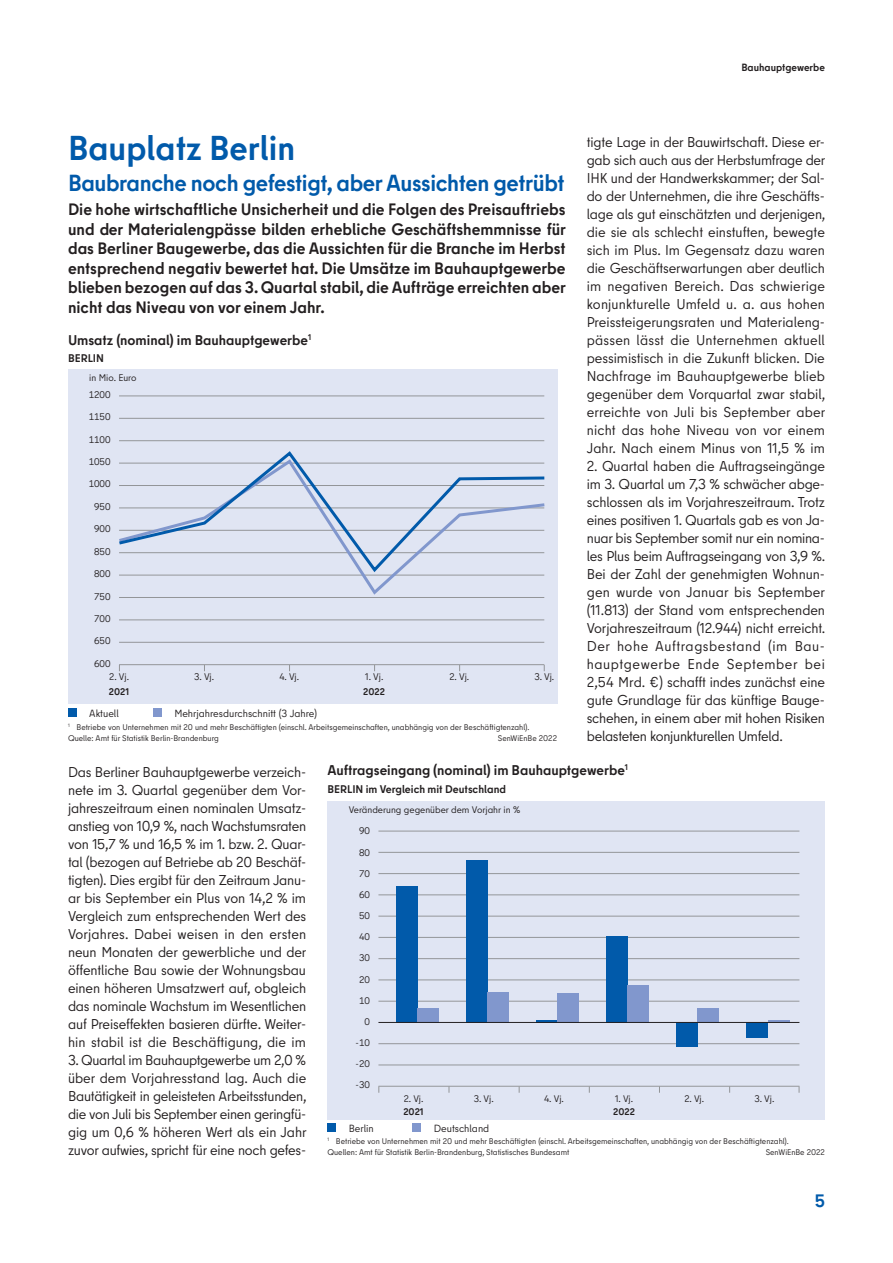
<style>
.page{position:relative;width:893px;height:1263px;background:#fff}
.page>*{position:absolute;margin:0;border:0;box-sizing:border-box;transform-origin:0 0}
.Neu_Head{font:700 34.5px "Berlin Type";color:#015aaa}
.Neu_Subhead{font:700 23.25px "Berlin Type";letter-spacing:-.015em;color:#015aaa}
.t1{font:700 18px "Berlin Type";color:#015aaa}
.Neu_Vorspann{font:700 16.5px/19.5px "Berlin Type";color:#231f20;text-align:justify}
.Neu_Fließtext{font:14.25px/18px "Berlin Type";letter-spacing:-.01em;color:#231f20;text-align:justify}
.t2{font:700 14.1px "Berlin Type";color:#231f20}
.t3{font:700 11.1px "Berlin Type";color:#231f20}
.t4{font:700 10.5px "Berlin Type";color:#231f20}
.t5{font:10.35px "Berlin Type";color:#231f20}
.t6{font:9.6px/16.8px "Berlin Type";color:#231f20}
.t7{font:700 9.6px "Berlin Type";color:#231f20}
.t8{font:8.1px/11.1px "Berlin Type";color:#231f20}
</style>
<div class="page">
<div style="left:68px;top:369px;width:489px;height:334px;background:#e0e5f3"></div>
<hr style="left:119px;top:664px;width:425px;height:1px;background:#939598">
<hr style="left:119px;top:642px;width:425px;height:1px;background:#939598">
<hr style="left:119px;top:619px;width:425px;height:1px;background:#939598">
<hr style="left:119px;top:597px;width:425px;height:1px;background:#939598">
<hr style="left:119px;top:440px;width:425px;height:1px;background:#939598">
<hr style="left:119px;top:418px;width:425px;height:1px;background:#939598">
<hr style="left:119px;top:395px;width:425px;height:1px;background:#939598">
<div style="left:68px;top:708px;width:9px;height:8px;background:#015aaa"></div>
<div style="left:153px;top:708px;width:9px;height:8px;background:#8197cd"></div>
<svg style="left:119px;top:574px;width:426px;height:21px"></svg>
<svg style="left:119px;top:451px;width:426px;height:123px"></svg>
<div style="left:327px;top:801px;width:498px;height:318px;background:#e0e5f3"></div>
<div style="left:327px;top:1123px;width:9px;height:9px;background:#015aaa"></div>
<div style="left:412px;top:1123px;width:9px;height:9px;background:#8197cd"></div>
<hr style="left:378px;top:1086px;width:421px;height:1px;background:#939598">
<hr style="left:378px;top:1043px;width:421px;height:1px;background:#939598">
<hr style="left:378px;top:1064px;width:421px;height:1px;background:#939598">
<hr style="left:378px;top:979px;width:421px;height:1px;background:#939598">
<hr style="left:378px;top:958px;width:421px;height:1px;background:#939598">
<hr style="left:378px;top:937px;width:421px;height:1px;background:#939598">
<hr style="left:378px;top:916px;width:421px;height:1px;background:#939598">
<hr style="left:378px;top:894px;width:421px;height:1px;background:#939598">
<hr style="left:378px;top:873px;width:421px;height:1px;background:#939598">
<hr style="left:378px;top:852px;width:421px;height:1px;background:#939598">
<hr style="left:378px;top:831px;width:421px;height:1px;background:#939598">
<hr style="left:378px;top:1001px;width:421px;height:1px;background:#939598">
<div style="left:396px;top:887px;width:21px;height:136px;background:#015aaa"></div>
<div style="left:466px;top:861px;width:21px;height:162px;background:#015aaa"></div>
<hr style="left:536px;top:1020px;width:21px;height:3px;background:#015aaa">
<div style="left:606px;top:936px;width:22px;height:87px;background:#015aaa"></div>
<div style="left:676px;top:1022px;width:22px;height:24px;background:#015aaa"></div>
<div style="left:747px;top:1022px;width:21px;height:15px;background:#015aaa"></div>
<div style="left:417px;top:1008px;width:21px;height:15px;background:#8197cd"></div>
<div style="left:487px;top:992px;width:22px;height:31px;background:#8197cd"></div>
<div style="left:557px;top:993px;width:22px;height:30px;background:#8197cd"></div>
<div style="left:628px;top:985px;width:21px;height:38px;background:#8197cd"></div>
<div style="left:698px;top:1009px;width:21px;height:14px;background:#8197cd"></div>
<hr style="left:768px;top:1020px;width:21px;height:3px;background:#8197cd">
<hr style="left:378px;top:1022px;width:421px;height:1px;background:#231f20">
<p class="t4" style="left:741px;top:61px;width:85px">Bauhauptgewerbe</p>
<p class="Neu_Head" style="left:68px;top:126px;width:229px">Bauplatz Berlin</p>
<p class="Neu_Subhead" style="left:68px;top:168px;width:498px">Baubranche noch gefestigt, aber Aussichten getrübt</p>
<p class="Neu_Vorspann" style="left:68px;top:200px;width:499px">Die hohe wirtschaftliche Unsicherheit und die Folgen des Preisauftriebs und der Materialengpässe bilden erhebliche Geschäftshemmnisse für das Berliner Baugewerbe, das die Aussichten für die Branche im Herbst entsprechend negativ bewertet hat. Die Umsätze im Bauhauptgewerbe blieben bezogen auf das 3. Quartal stabil, die Aufträge erreichten aber nicht das Niveau von vor einem Jahr.</p>
<p class="t2" style="left:68px;top:331px;width:245px">Umsatz (nominal) im Bauhauptgewerbe<sup>1</sup></p>
<p class="t3" style="left:68px;top:351px;width:38px">BERLIN</p>
<p class="t6" style="left:89px;top:369px;width:49px">in Mio. Euro<br>1200</p>
<p class="t6" style="left:89px;top:408px;width:23px">1150</p>
<p class="t6" style="left:89px;top:431px;width:23px">1100</p>
<p class="t6" style="left:89px;top:453px;width:23px">1050</p>
<p class="t6" style="left:89px;top:476px;width:23px">1000</p>
<p class="t6" style="left:94px;top:498px;width:18px">950</p>
<p class="t6" style="left:94px;top:521px;width:18px">900</p>
<p class="t6" style="left:94px;top:543px;width:18px">850</p>
<p class="t6" style="left:94px;top:565px;width:18px">800</p>
<p class="t6" style="left:94px;top:588px;width:18px">750</p>
<p class="t6" style="left:94px;top:610px;width:18px">700</p>
<p class="t6" style="left:94px;top:633px;width:18px">650</p>
<p class="t6" style="left:94px;top:655px;width:18px">600</p>
<p class="t6" style="left:109px;top:668px;width:21px">2. Vj.</p>
<p class="t6" style="left:194px;top:668px;width:21px">3. Vj.</p>
<p class="t6" style="left:279px;top:668px;width:21px">4. Vj.</p>
<p class="t6" style="left:365px;top:668px;width:20px">1. Vj.</p>
<p class="t6" style="left:449px;top:668px;width:21px">2. Vj.</p>
<p class="t6" style="left:534px;top:668px;width:21px">3. Vj.</p>
<p class="t7" style="left:109px;top:685px;width:22px">2021</p>
<p class="t7" style="left:363px;top:685px;width:23px">2022</p>
<p class="t5" style="left:89px;top:706px;width:31px">Aktuell</p>
<p class="t5" style="left:174px;top:706px;width:144px">Mehrjahresdurchschnitt (3 Jahre)</p>
<p class="t8" style="left:68px;top:721px;width:463px"><sup>1</sup> Betriebe von Unternehmen mit 20 und mehr Beschäftigten (einschl. Arbeitsgemeinschaften, unabhängig von der Beschäftigtenzahl).<br>Quelle: Amt für Statistik Berlin-Brandenburg</p>
<p class="t8" style="left:498px;top:733px;width:61px">SenWiEnBe 2022</p>
<p class="Neu_Fließtext" style="left:587px;top:133px;width:240px">tigte Lage in der Bauwirtschaft. Diese er&shy;gab sich auch aus der Herbstumfrage der IHK und der Handwerkskammer; der Sal&shy;do der Unternehmen, die ihre Geschäfts&shy;lage als gut einschätzten und derjenigen, die sie als schlecht einstuften, bewegte sich im Plus. Im Gegensatz dazu waren die Geschäftserwartungen aber deutlich im negativen Bereich. Das schwierige konjunkturelle Umfeld u. a. aus hohen Preissteigerungsraten und Materialeng&shy;pässen lässt die Unternehmen aktuell pessimistisch in die Zukunft blicken. Die Nachfrage im Bauhauptgewerbe blieb gegenüber dem Vorquartal zwar stabil, erreichte von Juli bis September aber nicht das hohe Niveau von vor einem Jahr. Nach einem Minus von 11,5 % im</p>
<p class="Neu_Fließtext" style="left:587px;top:457px;width:240px">2. Quartal haben die Auftragseingänge im 3. Quartal um 7,3 % schwächer abge&shy;schlossen als im Vorjahreszeitraum. Trotz eines positiven 1. Quartals gab es von Ja&shy;nuar bis September somit nur ein nomina&shy;les Plus beim Auftragseingang von 3,9 %.<br>Bei der Zahl der genehmigten Wohnun&shy;gen wurde von Januar bis September (11.813) der Stand vom entsprechenden Vorjahreszeitraum (12.944) nicht erreicht.<br>Der hohe Auftragsbestand (im Bau&shy;hauptgewerbe Ende September bei 2,54 Mrd. €) schafft indes zunächst eine gute Grundlage für das künftige Bauge&shy;schehen, in einem aber mit hohen Risiken belasteten konjunkturellen Umfeld.</p>
<p class="Neu_Fließtext" style="left:68px;top:763px;width:240px;text-align:left">Das Berliner Bauhauptgewerbe verzeich&shy;nete im 3. Quartal gegenüber dem Vor&shy;jahreszeitraum einen nominalen Umsatz&shy;anstieg von 10,9 %, nach Wachstumsraten von 15,7 % und 16,5 % im 1. bzw. 2. Quar&shy;tal (bezogen auf Betriebe ab 20 Beschäf&shy;tigten). Dies ergibt für den Zeitraum Janu&shy;ar bis September ein Plus von 14,2 % im Vergleich zum entsprechenden Wert des Vorjahres. Dabei weisen in den ersten neun Monaten der gewerbliche und der öffentliche Bau sowie der Wohnungsbau einen höheren Umsatzwert auf, obgleich das nominale Wachstum im Wesentlichen auf Preiseffekten basieren dürfte. Weiter&shy;hin stabil ist die Beschäftigung, die im</p>
<p class="Neu_Fließtext" style="left:68px;top:1051px;width:240px">3. Quartal im Bauhauptgewerbe um 2,0 % über dem Vorjahresstand lag. Auch die Bautätigkeit in geleisteten Arbeitsstunden, die von Juli bis September einen geringfü&shy;gig um 0,6 % höheren Wert als ein Jahr zuvor aufwies, spricht für eine noch gefes-</p>
<p class="t2" style="left:327px;top:761px;width:302px">Auftragseingang (nominal) im Bauhauptgewerbe<sup>1</sup></p>
<p class="t3" style="left:327px;top:782px;width:180px">BERLIN im Vergleich mit Deutschland</p>
<p class="t6" style="left:349px;top:801px;width:173px">Veränderung gegenüber dem Vorjahr in %</p>
<p class="t6" style="left:359px;top:823px;width:12px">90</p>
<p class="t6" style="left:359px;top:844px;width:12px">80</p>
<p class="t6" style="left:359px;top:865px;width:12px">70</p>
<p class="t6" style="left:359px;top:886px;width:12px">60</p>
<p class="t6" style="left:359px;top:907px;width:12px">50</p>
<p class="t6" style="left:359px;top:928px;width:12px">40</p>
<p class="t6" style="left:359px;top:950px;width:12px">30</p>
<p class="t6" style="left:359px;top:971px;width:12px">20</p>
<p class="t6" style="left:359px;top:992px;width:12px">10</p>
<p class="t6" style="left:364px;top:1013px;width:7px">0</p>
<p class="t6" style="left:356px;top:1034px;width:16px">-10</p>
<p class="t6" style="left:356px;top:1055px;width:16px">-20</p>
<p class="t6" style="left:356px;top:1077px;width:16px">-30</p>
<p class="t6" style="left:404px;top:1090px;width:21px">2. Vj.</p>
<p class="t6" style="left:474px;top:1090px;width:21px">3. Vj.</p>
<p class="t6" style="left:544px;top:1090px;width:21px">4. Vj.</p>
<p class="t6" style="left:615px;top:1090px;width:20px">1. Vj.</p>
<p class="t6" style="left:684px;top:1090px;width:21px">2. Vj.</p>
<p class="t6" style="left:754px;top:1090px;width:21px">3. Vj.</p>
<p class="t7" style="left:403px;top:1105px;width:22px">2021</p>
<p class="t7" style="left:613px;top:1105px;width:23px">2022</p>
<p class="t5" style="left:349px;top:1122px;width:27px">Berlin</p>
<p class="t5" style="left:434px;top:1122px;width:57px">Deutschland</p>
<p class="t8" style="left:327px;top:1135px;width:463px"><sup>1</sup> Betriebe von Unternehmen mit 20 und mehr Beschäftigten (einschl. Arbeitsgemeinschaften, unabhängig von der Beschäftigtenzahl).<br>Quellen: Amt für Statistik Berlin-Brandenburg, Statistisches Bundesamt</p>
<p class="t8" style="left:766px;top:1146px;width:61px">SenWiEnBe 2022</p>
<p class="t1" style="left:815px;top:1189px;width:12px">5</p>
</div>
